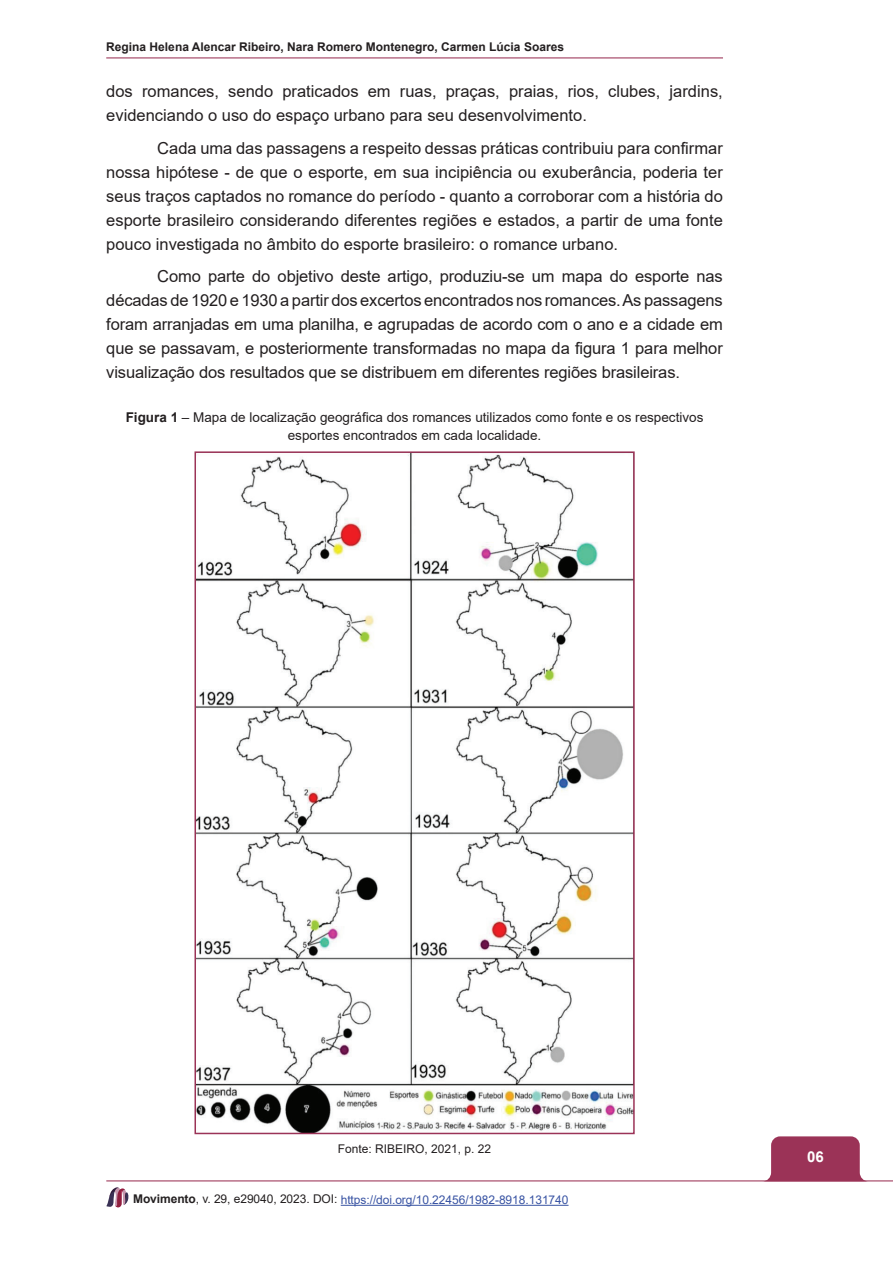
<style>
.page{position:relative;width:893px;height:1263px;background:#fff}
.page>*{position:absolute;margin:0;border:0;box-sizing:border-box;transform-origin:0 0}
.t1{font:16.5px/24px "Arial";color:#231f20;text-align:justify}
.t2{font:700 15px "Arial";color:#fff}
.t3{font:13.5px/18px "Arial";color:#231f20;text-align:center}
.t4{font:12px "Arial";letter-spacing:-.005em;color:#3853a3}
.t5{font:700 12px "Arial";color:#231f20}
.t6{font:12px "Arial";color:#231f20}
.t7{font:4.5px "Exo Soft";letter-spacing:.07em;color:#313031;scale:.95 1}
.s1{font-weight:700}
.s2{font-weight:700;color:#231f20}
.s3{color:#231f20}
</style>
<div class="page">
<svg style="left:767px;top:1136px;width:97px;height:44px;background:#a44667"></svg>
<hr style="left:341px;top:1205px;width:227px;height:1px;background:#3853a3">
<svg style="left:106px;top:1187px;width:23px;height:20px"></svg>
<hr style="left:106px;top:1180px;width:787px;height:1px;background:#9b3357">
<hr style="left:106px;top:57px;width:617px;height:1px;background:#9b3357">
<img style="left:197px;top:454px;width:435px;height:677px">
<div style="left:194px;top:451px;width:441px;height:683px;border:2px solid #9b3357"></div>
<p class="t5" style="left:106px;top:38px;width:459px">Regina Helena Alencar Ribeiro, Nara Romero Montenegro, Carmen Lúcia Soares</p>
<p class="t1" style="left:106px;top:79px;width:618px">dos romances, sendo praticados em ruas, praças, praias, rios, clubes, jardins, evidenciando o uso do espaço urbano para seu desenvolvimento.</p>
<p class="t1" style="left:106px;top:136px;width:618px;text-indent:51px">Cada uma das passagens a respeito dessas práticas contribuiu para confirmar nossa hipótese - de que o esporte, em sua incipiência ou exuberância, poderia ter seus traços captados no romance do período - quanto a corroborar com a história do esporte brasileiro considerando diferentes regiões e estados, a partir de uma fonte pouco investigada no âmbito do esporte brasileiro: o romance urbano.</p>
<p class="t1" style="left:106px;top:264px;width:618px;text-indent:51px">Como parte do objetivo deste artigo, produziu-se um mapa do esporte nas décadas de 1920 e 1930 a partir dos excertos encontrados nos romances. As passagens foram arranjadas em uma planilha, e agrupadas de acordo com o ano e a cidade em que se passavam, e posteriormente transformadas no mapa da figura 1 para melhor visualização dos resultados que se distribuem em diferentes regiões brasileiras.</p>
<p class="t3" style="left:126px;top:408px;width:579px"><span class="s1">Figura 1</span> – Mapa de localização geográfica dos romances utilizados como fonte e os respectivos esportes encontrados em cada localidade.</p>
<p class="t6" style="left:338px;top:1141px;width:155px">Fonte: RIBEIRO, 2021, p. 22</p>
<p class="t4" style="left:133px;top:1191px;width:437px"><span class="s2">Movimento</span><span class="s3">, v. 29, e29040, 2023. DOI:</span> https://doi.org/10.22456/1982-8918.131740</p>
<p class="t7" style="left:133px;top:1201px;width:39px">ISSN: 1982-8918</p>
<p class="t2" style="left:807px;top:1146px;width:18px">06</p>
</div>
